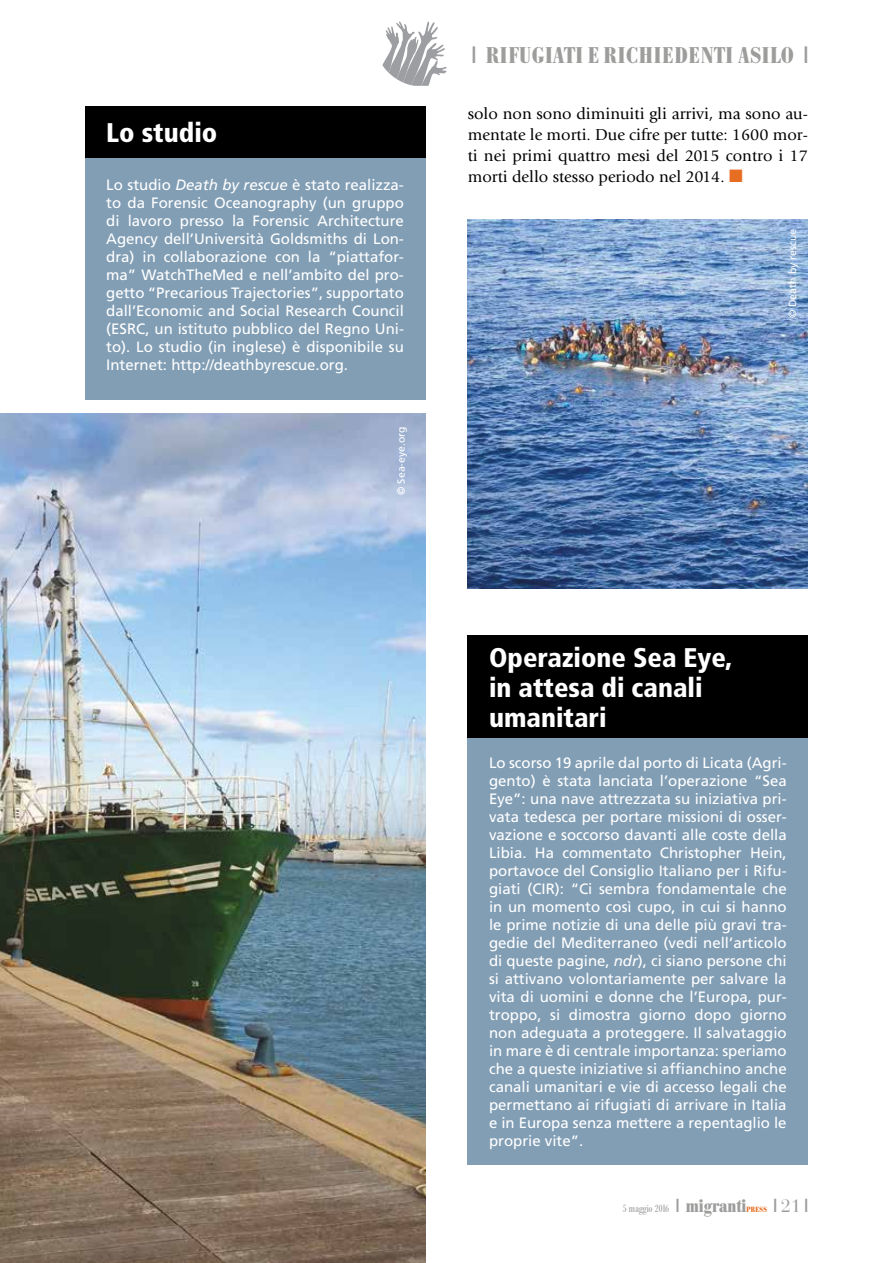
<style>
.page{position:relative;width:893px;height:1263px;background:#fff}
.page>*{position:absolute;margin:0;border:0;box-sizing:border-box;transform-origin:0 0}
.t1{font:900 condensed 27px/30px "Frutiger";color:#fff}
.t2{font:700 condensed 22.5px "Bodoni BE";letter-spacing:.04em;color:#9d9d9c}
.t3{font:18px "False Positive BRK";color:#9d9d9c}
.t4{font:16.5px/21px "Giovanni";color:#000;text-align:justify}
.t5{font:15px/18px "Frutiger";color:#fff;text-align:justify}
.t6{font:10.5px "Frutiger";color:#fff}
.t7{font:condensed 10.5px "Bodoni BE";color:#9d9d9c}
.t8{font:700 condensed 7.5px "Bodoni BE";letter-spacing:.04em;color:#e76d23}
.s1{font-style:italic}
.s2{font-family:"False Positive BRK";font-weight:400;font-stretch:normal}
.s3{color:#e76d23}
.s4{font-family:"False Positive BRK";font-stretch:normal;font-size:18px}
.s5{font-weight:700;font-size:18px}
.s6{font-family:"Bauer Bodoni Std"}
</style>
<div class="page">
<svg style="left:382px;top:21px;width:64px;height:65px"></svg>
<div style="left:468px;top:636px;width:340px;height:528px;background:#829eb5"></div>
<div style="left:85px;top:106px;width:340px;height:294px;background:#829eb5"></div>
<div style="left:468px;top:636px;width:340px;height:102px;background:#000"></div>
<div style="left:85px;top:106px;width:340px;height:51px;background:#000"></div>
<img style="left:468px;top:219px;width:340px;height:370px">
<img style="left:0;top:414px;width:425px;height:849px">
<h1 class="t1" style="left:106px;top:117px;width:113px">Lo studio</h1>
<p class="t5" style="left:106px;top:176px;width:299px">Lo studio <span class="s1">Death by rescue</span> è stato realizza&shy;to da Forensic Oceanography (un gruppo di lavoro presso la Forensic Architecture Agency dell’Università Goldsmiths di Lon&shy;dra) in collaborazione con la “piattafor&shy;ma” WatchTheMed e nell’ambito del pro&shy;getto “Precarious Trajectories”, supportato dall’Economic and Social Research Council (ESRC, un istituto pubblico del Regno Uni&shy;to). Lo studio (in inglese) è disponibile su Internet: http://deathbyrescue.org.</p>
<p class="t6" style="left:395px;top:495px;width:70px;rotate:-90deg">© Sea-eye.org</p>
<h2 class="t2" style="left:472px;top:43px;width:337px"><span class="s2">1</span> RIFUGIATI E RICHIEDENTI ASILO <span class="s2">1</span></h2>
<p class="t4" style="left:468px;top:103px;width:342px">solo non sono diminuiti gli arrivi, ma sono au&shy;mentate le morti. Due cifre per tutte: 1600 mor&shy;ti nei primi quattro mesi del 2015 contro i 17 morti dello stesso periodo nel 2014. <span class="s3">■</span></p>
<p class="t6" style="left:786px;top:318px;width:91px;rotate:-90deg">© Death by rescue</p>
<h1 class="t1" style="left:489px;top:642px;width:245px">Operazione Sea Eye, in attesa di canali umanitari</h1>
<p class="t5" style="left:489px;top:753px;width:299px">Lo scorso 19 aprile dal porto di Licata (Agri&shy;gento) è stata lanciata l’operazione “Sea Eye”: una nave attrezzata su iniziativa pri&shy;vata tedesca per portare missioni di osser&shy;vazione e soccorso davanti alle coste della Libia. Ha commentato Christopher Hein, portavoce del Consiglio Italiano per i Rifu&shy;giati (CIR): “Ci sembra fondamentale che in un momento così cupo, in cui si hanno le prime notizie di una delle più gravi tra&shy;gedie del Mediterraneo (vedi nell’articolo di queste pagine, <span class="s1">ndr</span>), ci siano persone chi si attivano volontariamente per salvare la vita di uomini e donne che l’Europa, pur&shy;troppo, si dimostra giorno dopo giorno non adeguata a proteggere. Il salvataggio in mare è di centrale importanza: speriamo che a queste iniziative si affianchino anche canali umanitari e vie di accesso legali che permettano ai rifugiati di arrivare in Italia e in Europa senza mettere a repentaglio le proprie vite”.</p>
<p class="t7" style="left:623px;top:1203px;width:125px">5 maggio 2016 <span class="s4">1</span> <span class="s5">migranti</span></p>
<p class="t8" style="left:746px;top:1205px;width:22px">PRESS</p>
<p class="t3" style="left:774px;top:1196px;width:36px">1<span class="s6">21</span>1</p>
</div>
